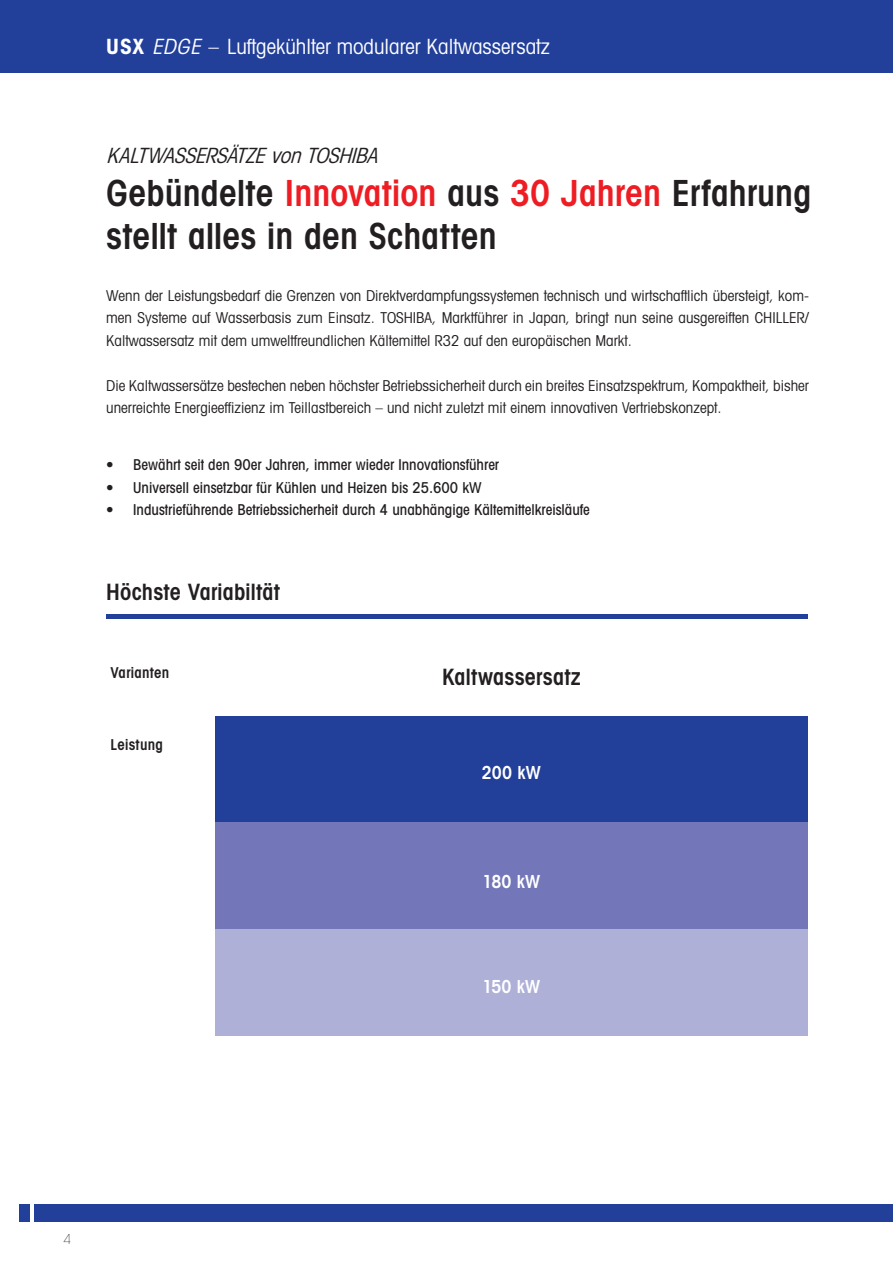
<style>
.page{position:relative;width:893px;height:1263px;background:#fff}
.page>*{position:absolute;margin:0;border:0;box-sizing:border-box;transform-origin:0 0}
.t1{font:600 condensed 36px/43.2px "Avant Garde";letter-spacing:.005em;color:#231f20}
.t2{font:600 condensed 22.5px "Avant Garde";letter-spacing:.01em;color:#231f20}
.t3{font:condensed 21px "Avant Garde";color:#fff}
.t4{font:italic condensed 21px "Avant Garde";color:#231f20}
.t5{font:600 condensed 18px "Avant Garde";letter-spacing:.005em;color:#fff}
.t6{font:condensed 15px/22.5px "Avant Garde";color:#231f20;text-align:justify}
.t7{font:500 condensed 15px "Avant Garde";color:#231f20}
.t8{font:600 condensed 15px "Avant Garde";letter-spacing:.015em;color:#231f20}
.t9{font:200 13.5px "ITC Avant Garde Std";color:#231f20}
.s1{font-weight:700}
.s2{font-style:italic}
.s3{color:#ee1d23}
</style>
<div class="page">
<div style="left:215px;top:716px;width:593px;height:106px;background:#223f99"></div>
<div style="left:215px;top:823px;width:593px;height:106px;background:#7377b9"></div>
<div style="left:215px;top:929px;width:593px;height:106px;background:#aeb0d7"></div>
<div style="left:106px;top:614px;width:702px;height:5px;background:#223f99"></div>
<div style="left:0;top:0;width:893px;height:72px;background:#223f99"></div>
<div style="left:19px;top:1204px;width:11px;height:17px;background:#223f99"></div>
<div style="left:35px;top:1204px;width:858px;height:17px;background:#223f99"></div>
<h3 class="t3" style="left:106px;top:33px;width:445px"><span class="s1">USX</span> <span class="s2">EDGE</span> – Luftgekühlter modularer Kaltwassersatz</h3>
<h3 class="t4" style="left:106px;top:142px;width:279px">KALTWASSERSÄTZEvonTOSHIBA</h3>
<h1 class="t1" style="left:106px;top:171px;width:707px">Gebündelte <span class="s3">Innovation</span> aus <span class="s3">30 Jahren</span> Erfahrung stellt alles in den Schatten</h1>
<p class="t6" style="left:106px;top:284px;width:704px">Wenn der Leistungsbedarf die Grenzen von Direktverdampfungssystemen technisch und wirtschaftlich übersteigt, kom&shy;men Systeme auf Wasserbasis zum Einsatz. TOSHIBA, Marktführer in Japan, bringt nun seine ausgereiften CHILLER/ Kaltwassersatz mit dem umweltfreundlichen Kältemittel R32 auf den europäischen Markt.</p>
<p class="t6" style="left:106px;top:374px;width:704px">Die Kaltwassersätze bestechen neben höchster Betriebssicherheit durch ein breites Einsatzspektrum, Kompaktheit, bisher unerreichte Energieeffizienz im Teillastbereich – und nicht zuletzt mit einem innovativen Vertriebskonzept.</p>
<p class="t7" style="left:106px;top:456px;width:394px">• Bewährt seit den 90er Jahren, immer wieder Innovationsführer</p>
<p class="t7" style="left:106px;top:478px;width:377px">• Universell einsetzbar für Kühlen und Heizen bis 25.600 kW</p>
<p class="t7" style="left:106px;top:501px;width:485px">• Industrieführende Betriebssicherheit durch 4 unabhängige Kältemittelkreisläufe</p>
<h2 class="t2" style="left:106px;top:578px;width:175px">Höchste Variabiltät</h2>
<p class="t8" style="left:111px;top:663px;width:60px">Varianten</p>
<p class="t8" style="left:111px;top:735px;width:54px">Leistung</p>
<h2 class="t2" style="left:442px;top:663px;width:140px">Kaltwassersatz</h2>
<p class="t5" style="left:482px;top:761px;width:61px">200 kW</p>
<p class="t5" style="left:482px;top:870px;width:59px">180 kW</p>
<p class="t5" style="left:482px;top:976px;width:59px">150 kW</p>
<p class="t9" style="left:64px;top:1231px;width:9px">4</p>
</div>
